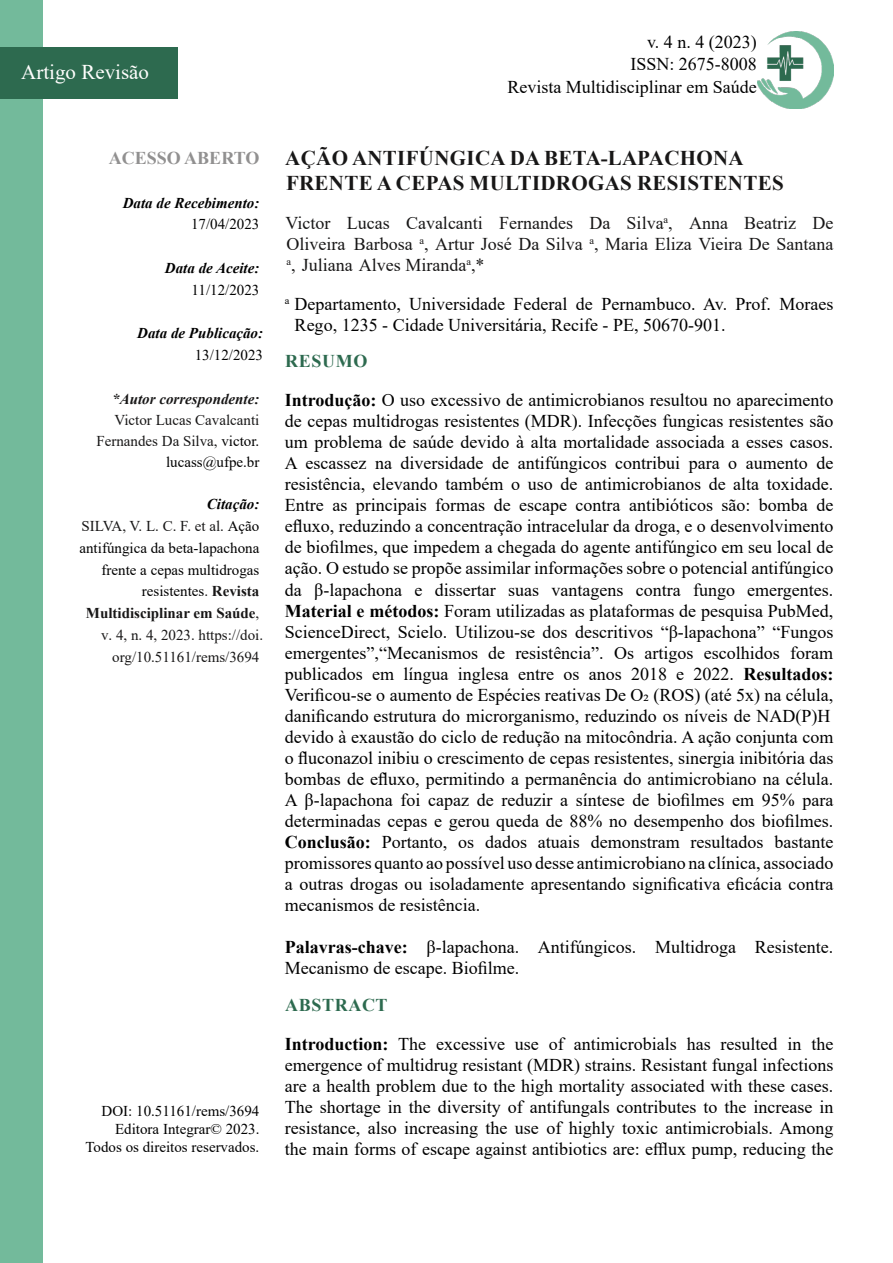
<style>
.page{position:relative;width:893px;height:1263px;background:#fff}
.page>*{position:absolute;margin:0;border:0;box-sizing:border-box;transform-origin:0 0}
.t1{font:700 21px/25.2px "Times New Roman";letter-spacing:.015em;color:#181717}
.t2{font:21px "Times New Roman";color:#fffefd}
.t3{font:18px/21px "Times New Roman";color:#000}
.t4{font:18px/21px "Times New Roman";color:#181717;text-align:justify}
.t5{font:700 18px "Times New Roman";color:#919090}
.t6{font:15px/21.8px "Times New Roman";color:#181717;text-align:right}
.t7{font:15px/18px "Times New Roman";color:#000;text-align:right}
.t8{font:italic 700 15px "Times New Roman";color:#000}
.t9{font:italic 700 15px "Times New Roman";color:#181717}
.s1{color:#000}
.s2{font-weight:700;font-style:italic;color:#000}
.s3{font-weight:700}
.s4{font-weight:700;color:#2d6a4f}
</style>
<div class="page">
<img style="left:758px;top:32px;width:75px;height:76px">
<div style="left:0;top:0;width:43px;height:1262px;background:#73ba9b"></div>
<div style="left:0;top:47px;width:178px;height:52px;background:#2d6a4f"></div>
<p class="t2" style="left:21px;top:58px;width:129px">Artigo Revisão</p>
<p class="t5" style="left:109px;top:145px;width:152px">ACESSO ABERTO</p>
<p class="t8" style="left:123px;top:192px;width:138px">Data de Recebimento:</p>
<p class="t7" style="left:191px;top:215px;width:70px">17/04/2023</p>
<p class="t8" style="left:165px;top:257px;width:96px">Data de Aceite:</p>
<p class="t7" style="left:192px;top:280px;width:69px">11/12/2023</p>
<p class="t8" style="left:137px;top:323px;width:127px">Data de Publicação:</p>
<p class="t7" style="left:195px;top:345px;width:70px">13/12/2023</p>
<p class="t9" style="left:112px;top:388px;width:149px">*Autor correspondente:</p>
<p class="t6" style="left:96px;top:408px;width:164px;line-height:21px">Victor Lucas Cavalcanti<br>Fernandes Da Silva, <span class="s1">victor. lucass@ufpe.br</span></p>
<p class="t6" style="left:79px;top:493px;width:185px"><span class="s2">Citação:<br></span>SILVA, V. L. C. F. et al. <span class="s1">Ação antifúngica da beta-lapachona frente a cepas multidrogas resistentes</span>. <span class="s3">Revista<br>Multidisciplinar em Saúde</span>, v. 4, n. 4, 2023. https://doi. org/10.51161/rems/3694</p>
<p class="t7" style="left:85px;top:1101px;width:175px">DOI: 10.51161/rems/3694<br>Editora Integrar© 2023.<br>Todos os direitos reservados.</p>
<p class="t3" style="left:507px;top:30px;width:251px;line-height:22.5px;text-align:right">v. 4 n. 4 (2023)<br>ISSN: 2675-8008<br>Revista Multidisciplinar em Saúde</p>
<p class="t1" style="left:285px;top:145px;width:500px">AÇÃO ANTIFÚNGICA DA BETA-LAPACHONA<br>FRENTE A CEPAS MULTIDROGAS RESISTENTES</p>
<p class="t4" style="left:286px;top:212px;width:549px">Victor Lucas Cavalcanti Fernandes Da Silva<sup>a</sup>, Anna Beatriz De Oliveira Barbosa <sup>a</sup>, Artur José Da Silva <sup>a</sup>, Maria Eliza Vieira De Santana <sup>a</sup>, Juliana Alves Miranda<sup>a</sup>,*</p>
<p class="t3" style="left:295px;top:293px;width:540px;text-indent:-10px"><sup>a</sup> Departamento, Universidade Federal de Pernambuco. Av. Prof. Moraes<br>Rego, 1235 - Cidade Universitária, Recife - PE, 50670-901.</p>
<p class="t3" style="left:285px;top:341px;width:550px;line-height:39px"><span class="s4">RESUMO<br></span><span class="s3">Introdução:</span> O uso excessivo de antimicrobianos resultou no aparecimento</p>
<p class="t3" style="left:285px;top:410px;width:550px">de cepas multidrogas resistentes (MDR). Infecções fungicas resistentes são um problema de saúde devido à alta mortalidade associada a esses casos.<br>A escassez na diversidade de antifúngicos contribui para o aumento de resistência, elevando também o uso de antimicrobianos de alta toxidade.<br>Entre as principais formas de escape contra antibióticos são: bomba de efluxo, reduzindo a concentração intracelular da droga, e o desenvolvimento de biofilmes, que impedem a chegada do agente antifúngico em seu local de ação. O estudo se propõe assimilar informações sobre o potencial antifúngico da β-lapachona e dissertar suas vantagens contra fungo emergentes.<br><span class="s3">Material e métodos:</span> Foram utilizadas as plataformas de pesquisa PubMed, ScienceDirect, Scielo. Utilizou-se dos descritivos “β-lapachona” “Fungos emergentes”,“Mecanismos de resistência”. Os artigos escolhidos foram publicados em língua inglesa entre os anos 2018 e 2022. <span class="s3">Resultados:<br></span>Verificou-se o aumento de Espécies reativas De O₂ (ROS) (até 5x) na célula, danificando estrutura do microrganismo, reduzindo os níveis de NAD(P)H devido à exaustão do ciclo de redução na mitocôndria. A ação conjunta com o fluconazol inibiu o crescimento de cepas resistentes, sinergia inibitória das bombas de efluxo, permitindo a permanência do antimicrobiano na célula.<br>A β-lapachona foi capaz de reduzir a síntese de biofilmes em 95% para determinadas cepas e gerou queda de 88% no desempenho dos biofilmes.<br><span class="s3">Conclusão:</span> Portanto, os dados atuais demonstram resultados bastante promissores quanto ao possível uso desse antimicrobiano na clínica, associado a outras drogas ou isoladamente apresentando significativa eficácia contra mecanismos de resistência.</p>
<p class="t3" style="left:285px;top:935px;width:550px"><span class="s3">Palavras-chave:</span> β-lapachona. Antifúngicos. Multidroga Resistente.<br>Mecanismo de escape. Biofilme.</p>
<p class="t3" style="left:285px;top:985px;width:550px;line-height:39px"><span class="s4">ABSTRACT<br></span><span class="s3">Introduction:</span> The excessive use of antimicrobials has resulted in the</p>
<p class="t3" style="left:285px;top:1054px;width:550px;text-align:justify">emergence of multidrug resistant (MDR) strains. Resistant fungal infections are a health problem due to the high mortality associated with these cases.<br>The shortage in the diversity of antifungals contributes to the increase in resistance, also increasing the use of highly toxic antimicrobials. Among the main forms of escape against antibiotics are: efflux pump, reducing the</p>
</div>
